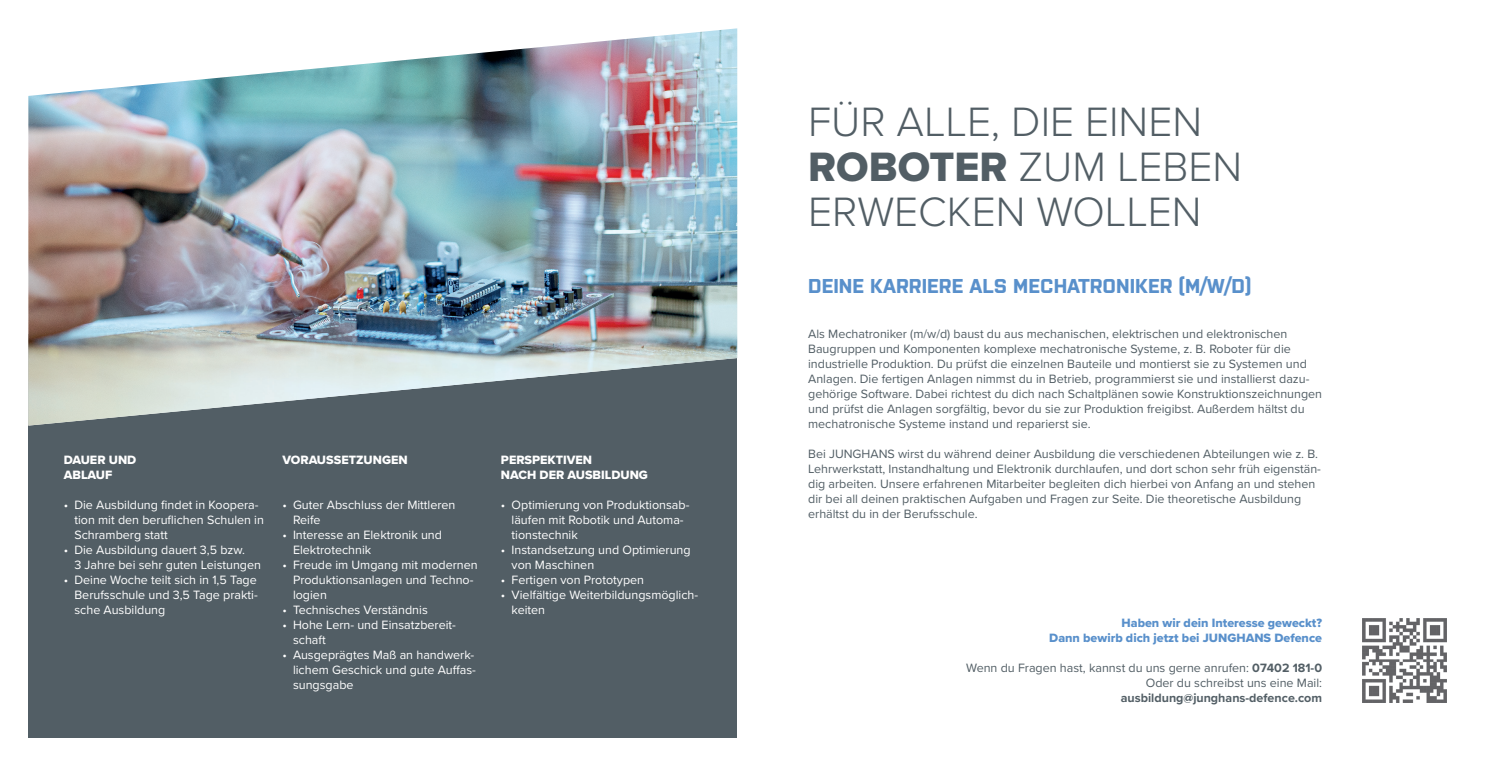
<style>
.page{position:relative;width:1510px;height:766px;background:#fff}
.page>*{position:absolute;margin:0;border:0;box-sizing:border-box;transform-origin:0 0}
.t1{font:300 42.5px/45px "Proxima Nova";color:#525e65}
.t2{font:700 20px "Purista";color:#5990cb}
.t3{font:12.5px/15px "Proxima Nova";color:#525e65}
.t4{font:12.5px/15px "Proxima Nova";color:#fff}
.t5{font:12.5px/15px "Proxima Nova Extrabld";color:#5990cb;text-align:right}
.t6{font:12.5px/15px "Proxima Nova Extrabld";color:#fff}
.t7{font:700 12.5px "Proxima Nova";color:#525e65}
.s1{font-family:"Proxima Nova Extrabld";font-weight:400}
.s2{font-weight:700}
</style>
<div class="page">
<div style="left:28px;top:333px;width:709px;height:404px;background:#525e65"></div>
<img style="left:28px;top:28px;width:709px;height:397px">
<img style="left:1362px;top:618px;width:84px;height:84px">
<p class="t6" style="left:64px;top:452px;width:74px">DAUER UND<br>ABLAUF</p>
<p class="t4" style="left:74px;top:496px;width:191px;text-indent:-11px">• Die Ausbildung findet in Koopera&shy;tion mit den beruflichen Schulen in<br>Schramberg statt</p>
<p class="t4" style="left:74px;top:541px;width:188px;text-indent:-11px">• Die Ausbildung dauert 3,5 bzw.<br>3 Jahre bei sehr guten Leistungen</p>
<p class="t4" style="left:74px;top:571px;width:185px;text-align:justify;text-indent:-11px">• Deine Woche teilt sich in 1,5 Tage Berufsschule und 3,5 Tage prakti&shy;sche Ausbildung</p>
<p class="t6" style="left:282px;top:452px;width:127px">VORAUSSETZUNGEN</p>
<p class="t4" style="left:293px;top:496px;width:164px;text-indent:-11px">• Guter Abschluss der Mittleren<br>Reife</p>
<p class="t4" style="left:293px;top:526px;width:150px;text-indent:-11px">• Interesse an Elektronik und<br>Elektrotechnik</p>
<p class="t4" style="left:293px;top:556px;width:186px;text-indent:-11px">• Freude im Umgang mit modernen<br>Produktionsanlagen und Techno&shy;logien</p>
<p class="t4" style="left:282px;top:601px;width:147px">• Technisches Verständnis</p>
<p class="t4" style="left:293px;top:616px;width:164px;text-indent:-11px">• Hohe Lern- und Einsatzbereit&shy;schaft</p>
<p class="t4" style="left:293px;top:646px;width:184px;text-indent:-11px">• Ausgeprägtes Maß an handwerk&shy;lichem Geschick und gute Auffas&shy;sungsgabe</p>
<p class="t6" style="left:501px;top:452px;width:149px">PERSPEKTIVEN<br>NACH DER AUSBILDUNG</p>
<p class="t4" style="left:511px;top:496px;width:179px;text-indent:-11px">• Optimierung von Produktionsab&shy;läufen mit Robotik und Automa&shy;tionstechnik</p>
<p class="t4" style="left:511px;top:541px;width:181px;text-indent:-11px">• Instandsetzung und Optimierung von Maschinen</p>
<p class="t4" style="left:501px;top:571px;width:145px">• Fertigen von Prototypen</p>
<p class="t4" style="left:511px;top:586px;width:188px;text-indent:-11px">• Vielfältige Weiterbildungsmöglich&shy;keiten</p>
<h1 class="t1" style="left:808px;top:97px;width:435px">FÜR ALLE, DIE EINEN<br><span class="s1">ROBOTER</span> ZUM LEBEN<br>ERWECKEN WOLLEN</h1>
<h2 class="t2" style="left:808px;top:271px;width:445px">DEINE KARRIERE ALS MECHATRONIKER (M/W/D)</h2>
<p class="t3" style="left:808px;top:326px;width:515px">Als Mechatroniker (m/w/d) baust du aus mechanischen, elektrischen und elektronischen Baugruppen und Komponenten komplexe mechatronische Systeme, z. B. Roboter für die industrielle Produktion. Du prüfst die einzelnen Bauteile und montierst sie zu Systemen und Anlagen. Die fertigen Anlagen nimmst du in Betrieb, programmierst sie und installierst dazu&shy;gehörige Software. Dabei richtest du dich nach Schaltplänen sowie Konstruktionszeichnungen und prüfst die Anlagen sorgfältig, bevor du sie zur Produktion freigibst. Außerdem hältst du mechatronische Systeme instand und reparierst sie.</p>
<p class="t3" style="left:808px;top:446px;width:514px">Bei JUNGHANS wirst du während deiner Ausbildung die verschiedenen Abteilungen wie z. B.<br>Lehrwerkstatt, Instandhaltung und Elektronik durchlaufen, und dort schon sehr früh eigenstän&shy;dig arbeiten. Unsere erfahrenen Mitarbeiter begleiten dich hierbei von Anfang an und stehen dir bei all deinen praktischen Aufgaben und Fragen zur Seite. Die theoretische Ausbildung erhältst du in der Berufsschule.</p>
<p class="t5" style="left:1049px;top:615px;width:274px">Haben wir dein Interesse geweckt?<br>Dann bewirb dich jetzt bei JUNGHANS Defence</p>
<p class="t3" style="left:966px;top:659px;width:357px;text-align:right">Wenn du Fragen hast, kannst du uns gerne anrufen: <span class="s2">07402 181-0<br></span>Oder du schreibst uns eine Mail:</p>
<p class="t7" style="left:1120px;top:688px;width:203px">ausbildung@junghans-defence.com</p>
</div>
